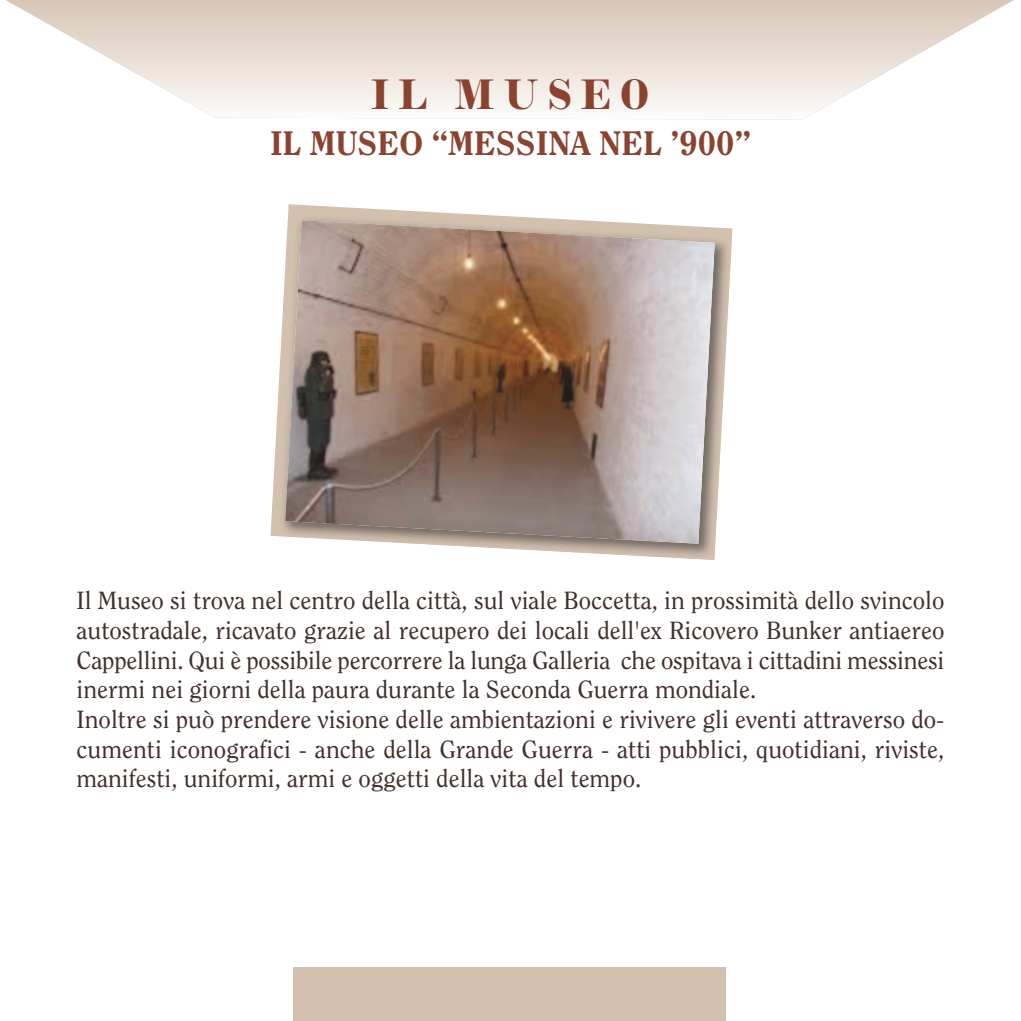
<style>
.page{position:relative;width:1021px;height:1021px;background:#fff}
.page>*{position:absolute;margin:0;border:0;box-sizing:border-box;transform-origin:0 0}
.t1{font:700 42.3px "Inflex";letter-spacing:.25em;color:#8b4330;scale:.85 1}
.t2{font:800 33.75px "Clearface Std";color:#8b4330}
.t3{font:24.75px/29.7px "Clearface Std";color:#41302b}
</style>
<div class="page">
<svg style="left:6px;top:0;width:1008px;height:120px"></svg>
<div style="left:293px;top:967px;width:432px;height:53px;background:#d3c0af"></div>
<img style="left:275px;top:210px;width:457px;height:350px">
<img style="left:285px;top:220px;width:429px;height:323px">
<h1 class="t1" style="left:371px;top:79px;width:329px">IL MUSEO</h1>
<h2 class="t2" style="left:270px;top:129px;width:482px">IL MUSEO “MESSINA NEL ’900”</h2>
<p class="t3" style="left:77px;top:587px;width:869px">Il Museo si trova nel centro della città, sul viale Boccetta, in prossimità dello svincolo autostradale, ricavato grazie al recupero dei locali dell'ex Ricovero Bunker antiaereo Cappellini. Qui è possibile percorrere la lunga Galleria che ospitava i cittadini messinesi inermi nei giorni della paura durante la Seconda Guerra mondiale.<br>Inoltre si può prendere visione delle ambientazioni e rivivere gli eventi attraverso do&shy;cumenti iconografici - anche della Grande Guerra - atti pubblici, quotidiani, riviste, manifesti, uniformi, armi e oggetti della vita del tempo.</p>
</div>
